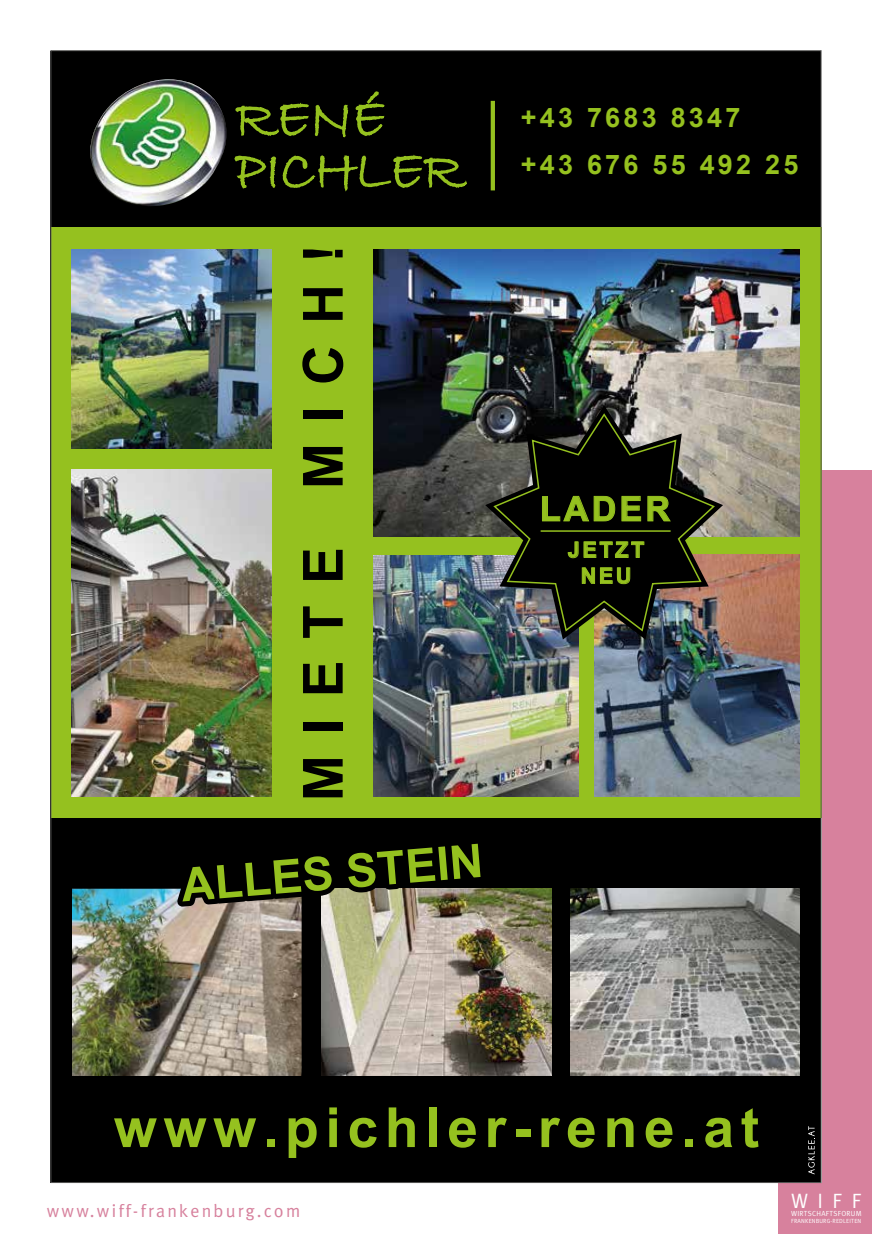
<style>
.page{position:relative;width:872px;height:1234px;background:#fff}
.page>*{position:absolute;margin:0;border:0;box-sizing:border-box;transform-origin:0 0}
.t1{font:700 55.35px "Arial";letter-spacing:.12em;color:#95c11f}
.t2{font:700 55.35px "Arial";letter-spacing:.385em;color:#000}
.t3{font:700 34.2px "Arial";letter-spacing:.09em;color:#95c11f}
.t4{font:700 27px/47.5px "Arial";letter-spacing:.12em;color:#95c11f}
.t5{font:700 21.6px/26px "Arial";letter-spacing:.12em;color:#95c11f;text-align:center}
.t6{font:20.7px "Meta Caps";color:#fff}
.t7{font:18px "Meta";letter-spacing:.125em;color:#d7819d}
.t8{font:7.35px "Meta Caps";letter-spacing:.035em;color:#fff}
.t9{font:6px "Meta Caps";letter-spacing:.025em;color:#fff}
</style>
<div class="page">
<div style="left:778px;top:470px;width:94px;height:763px;background:linear-gradient(to right,#d17f99,#d8829e)"></div>
<div style="left:51px;top:51px;width:770px;height:1131px;background:#000"></div>
<div style="left:51px;top:227px;width:323px;height:590px;background:#95c11f"></div>
<div style="left:373px;top:227px;width:448px;height:590px;background:#95c11f"></div>
<img style="left:90px;top:79px;width:136px;height:127px">
<svg style="left:234px;top:91px;width:233px;height:174px"></svg>
<hr style="left:491px;top:101px;width:4px;height:89px;background:#95c11f">
<img style="left:72px;top:888px;width:230px;height:187px">
<img style="left:72px;top:249px;width:199px;height:199px">
<img style="left:72px;top:469px;width:199px;height:327px">
<img style="left:373px;top:555px;width:205px;height:241px">
<img style="left:373px;top:249px;width:427px;height:287px">
<img style="left:595px;top:554px;width:205px;height:242px">
<img style="left:322px;top:888px;width:229px;height:187px">
<img style="left:570px;top:888px;width:230px;height:187px">
<svg style="left:177px;top:856px;width:160px;height:50px"></svg>
<svg style="left:343px;top:843px;width:143px;height:49px"></svg>
<img style="left:485px;top:405px;width:238px;height:234px">
<img style="left:492px;top:412px;width:224px;height:220px">
<svg style="left:541px;top:495px;width:74px;height:26px;background:#181f04"></svg>
<svg style="left:621px;top:495px;width:20px;height:26px"></svg>
<svg style="left:647px;top:495px;width:24px;height:27px"></svg>
<svg style="left:568px;top:541px;width:76px;height:17px"></svg>
<svg style="left:582px;top:567px;width:48px;height:17px"></svg>
<hr style="left:540px;top:530px;width:130px;height:1px;background:#95c11f">
<svg style="left:808px;top:1126px;width:7px;height:48px"></svg>
<h1 class="t2" style="left:292px;top:801px;width:558px;rotate:-90deg">MIETE MICH!</h1>
<h3 class="t4" style="left:521px;top:93px;width:279px">+43 7683 8347 +43 676 55 492 25</h3>
<h2 class="t3" style="left:540px;top:489px;width:132px">LADER</h2>
<p class="t5" style="left:568px;top:536px;width:78px">JETZT<br>NEU</p>
<h1 class="t1" style="left:114px;top:1096px;width:647px">www.pichler-rene.at</h1>
<p class="t7" style="left:47px;top:1200px;width:255px">www.wiff-frankenburg.com</p>
<p class="t6" style="left:791px;top:1188px;width:72px">WIFF</p>
<p class="t8" style="left:791px;top:1209px;width:72px">WIRTSCHAFTSFORUM</p>
<p class="t9" style="left:791px;top:1216px;width:72px">FRANKENBURG-REDLEITEN</p>
</div>
